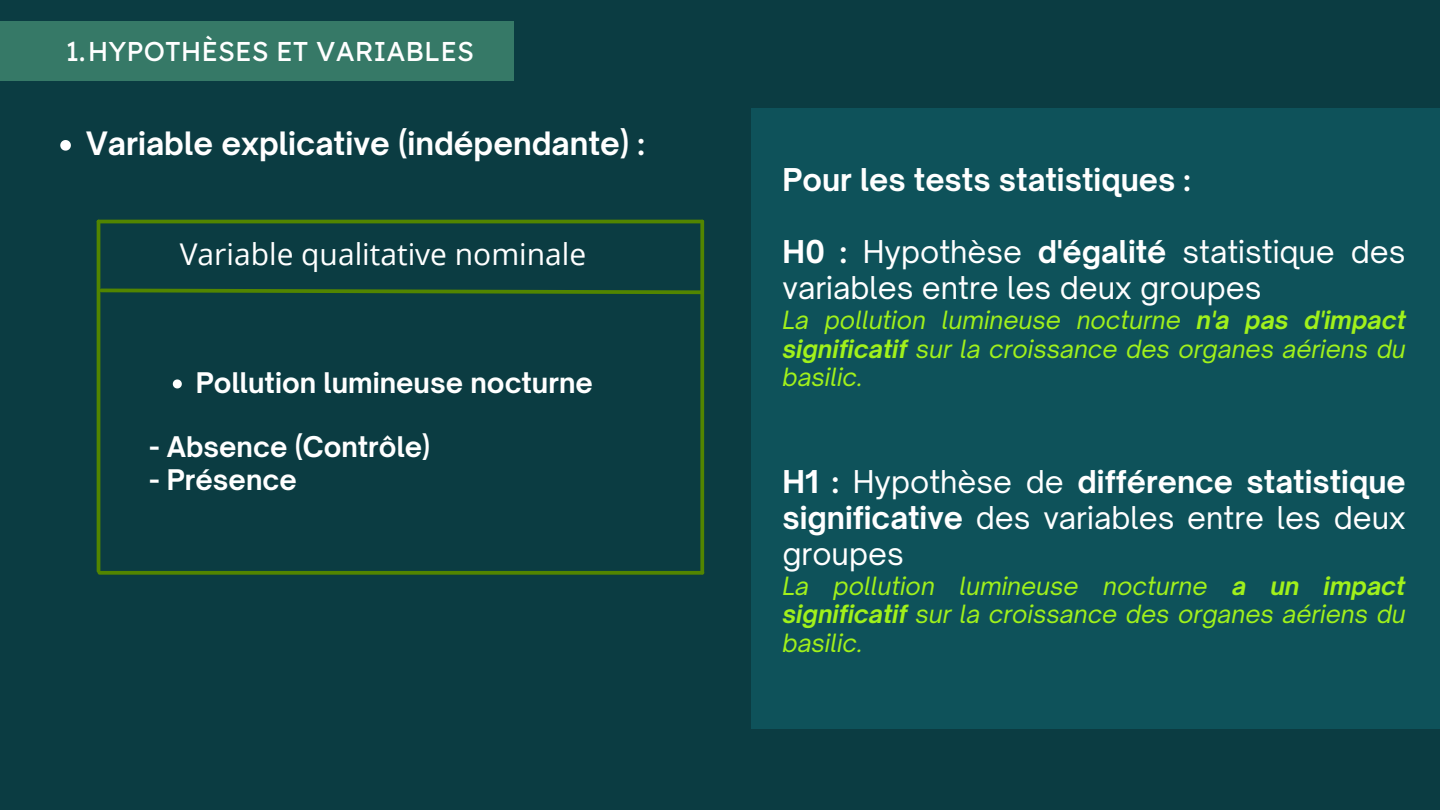
<style>
.page{position:relative;width:1440px;height:810px;background:#0b3c42}
.page>*{position:absolute;margin:0;border:0;box-sizing:border-box;transform-origin:0 0}
.t1{font:700 30.8px "Open Sauce One";color:#fff}
.t2{font:30.1px/36px "Open Sauce One";color:#fff}
.t3{font:700 30.1px "Open Sauce One";color:#fff}
.t4{font:30px "Open Sans";color:#fff}
.t5{font:700 27.2px "Open Sauce One";color:#fff}
.t6{font:27.2px "Lexend Deca";color:#fff}
.t7{font:italic 24.1px/28.5px "Open Sauce One";color:#a1f11b;text-align:justify}
.s1{font-weight:700}
</style>
<div class="page">
<div style="left:751px;top:108px;width:689px;height:621px;background:#0e525a"></div>
<hr style="left:99px;top:220px;width:603px;height:3px;background:#528500">
<svg style="left:99px;top:571px;width:603px;height:4px;background:#4b7e05"></svg>
<svg style="left:100px;top:287px;width:605px;height:9px"></svg>
<hr style="left:97px;top:222px;width:3px;height:349px;background:#528500">
<svg style="left:700px;top:222px;width:4px;height:351px"></svg>
<svg style="left:173px;top:379px;width:9px;height:9px"></svg>
<svg style="left:60px;top:140px;width:11px;height:11px"></svg>
<div style="left:0;top:22px;width:514px;height:59px;background:#367967"></div>
<p class="t6" style="left:65px;top:34px;width:410px">1.HYPOTHÈSES ET VARIABLES</p>
<p class="t1" style="left:86px;top:124px;width:560px">Variable explicative (indépendante) :</p>
<p class="t4" style="left:180px;top:233px;width:408px">Variable qualitative nominale</p>
<p class="t5" style="left:196px;top:366px;width:399px">Pollution lumineuse nocturne</p>
<p class="t5" style="left:150px;top:430px;width:282px">- Absence (Contrôle)</p>
<p class="t5" style="left:150px;top:463px;width:149px">- Présence</p>
<p class="t3" style="left:782px;top:161px;width:410px">Pour les tests statistiques :</p>
<p class="t2" style="left:782px;top:234px;width:625px"><span class="s1">H0 :</span> Hypothèse <span class="s1">d'égalité</span> statistique des variables entre les deux groupes</p>
<p class="t7" style="left:782px;top:306px;width:625px">La pollution lumineuse nocturne <span class="s1">n'a pas d'impact significatif</span> sur la croissance des organes aériens du basilic.</p>
<p class="t2" style="left:782px;top:463px;width:625px;text-align:justify"><span class="s1">H1 :</span> Hypothèse de <span class="s1">différence statistique significative</span> des variables entre les deux groupes</p>
<p class="t7" style="left:782px;top:571px;width:625px">La pollution lumineuse nocturne <span class="s1">a un impact significatif</span> sur la croissance des organes aériens du basilic.</p>
</div>
